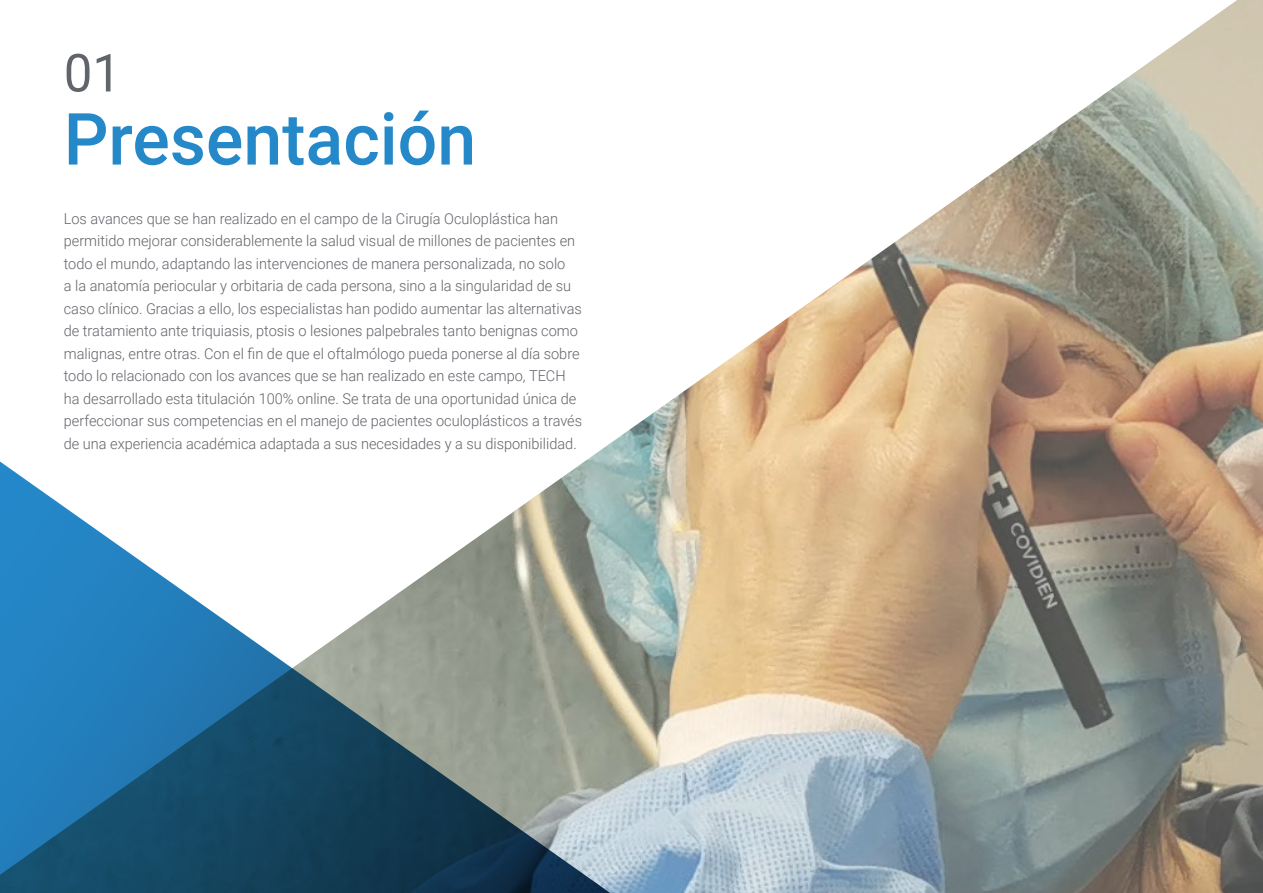
<style>
.page{position:relative;width:1263px;height:893px;background:#fff}
.page>*{position:absolute;margin:0;border:0;box-sizing:border-box;transform-origin:0 0}
.t1{font:500 72px "Roboto";color:#2488c9}
.t2{font:52.5px "Roboto";color:#61646a}
.t3{font:300 15px/22.5px "Roboto";color:#61646a}
</style>
<div class="page">
<img style="left:607px;top:0;width:656px;height:893px">
<svg style="left:0;top:446px;width:640px;height:447px"></svg>
<h2 class="t2" style="left:64px;top:36px;width:59px">01</h2>
<h1 class="t1" style="left:64px;top:89px;width:414px">Presentación</h1>
<p class="t3" style="left:64px;top:207px;width:520px">Los avances que se han realizado en el campo de la Cirugía Oculoplástica han permitido mejorar considerablemente la salud visual de millones de pacientes en todo el mundo, adaptando las intervenciones de manera personalizada, no solo<br>a la anatomía periocular y orbitaria de cada persona, sino a la singularidad de su caso clínico. Gracias a ello, los especialistas han podido aumentar las alternativas de tratamiento ante triquiasis, ptosis o lesiones palpebrales tanto benignas como malignas, entre otras. Con el fin de que el oftalmólogo pueda ponerse al día sobre todo lo relacionado con los avances que se han realizado en este campo, TECH ha desarrollado esta titulación 100% online. Se trata de una oportunidad única de perfeccionar sus competencias en el manejo de pacientes oculoplásticos a través de una experiencia académica adaptada a sus necesidades y a su disponibilidad.</p>
</div>
